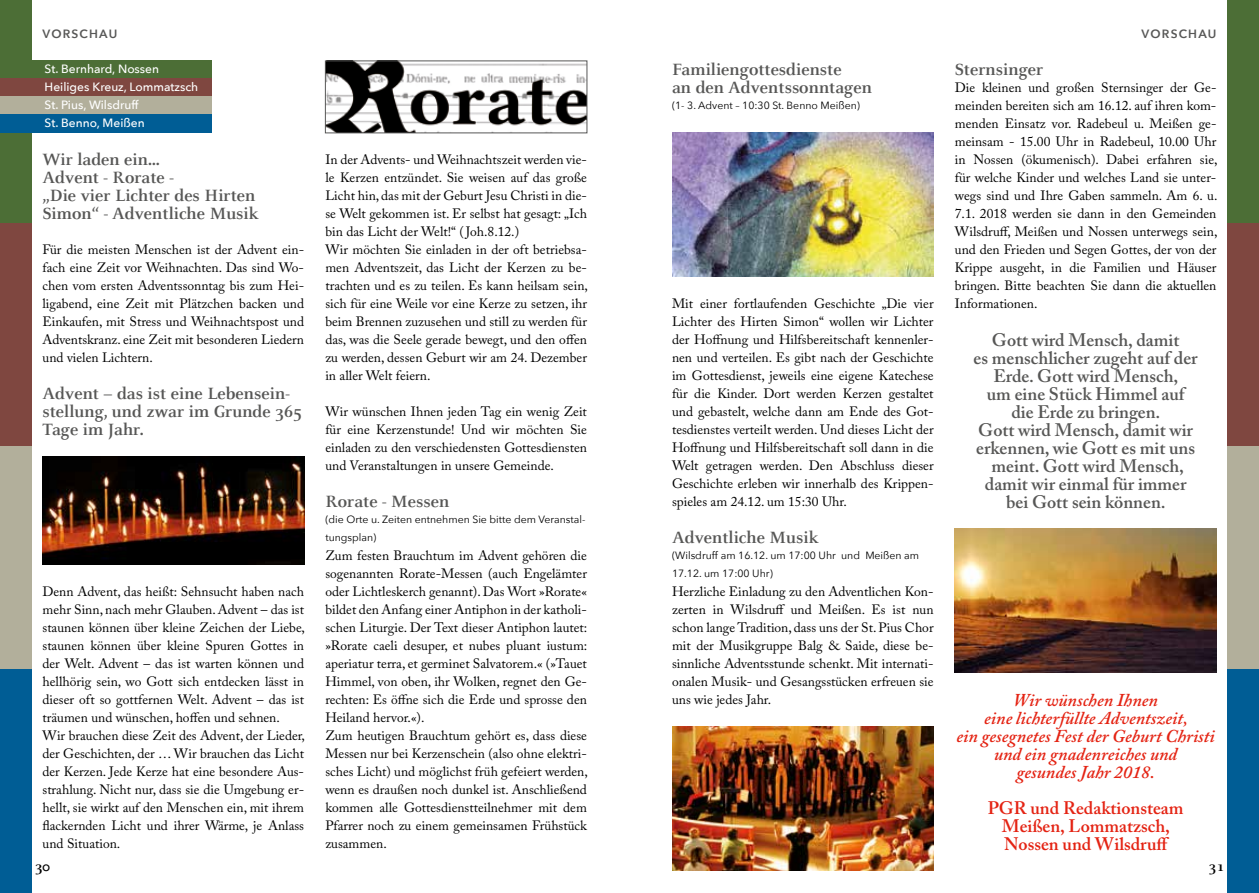
<style>
.page{position:relative;width:1259px;height:893px;background:#fff}
.page>*{position:absolute;margin:0;border:0;box-sizing:border-box;transform-origin:0 0}
.t1{font:700 18px/18px "Celeste";color:#575756}
.t2{font:600 18px/18px "Adobe Caslon Pro";color:#575756;text-align:center}
.t3{font:italic 600 18px/18px "Adobe Caslon Pro";color:#e42313;text-align:center}
.t4{font:600 18px/18px "Adobe Caslon Pro";color:#e42313;text-align:center}
.t5{font:700 15px "Celeste";color:#000}
.t6{font:13.5px/18px "Adobe Caslon Pro";color:#000;text-align:justify}
.t7{font:500 12px/18px "Avenir Next";color:#fff}
.t8{font:600 12px "Avenir Next";letter-spacing:.1em;color:#575756}
.t9{font:10.5px/18px "Avenir Next";color:#000}
</style>
<div class="page">
<div style="left:0;top:0;width:32px;height:223px;background:#4c6e36"></div>
<div style="left:1227px;top:0;width:32px;height:223px;background:#4c6e36"></div>
<div style="left:0;top:223px;width:32px;height:223px;background:#7f4740"></div>
<div style="left:1227px;top:223px;width:32px;height:223px;background:#7f4740"></div>
<div style="left:0;top:446px;width:32px;height:224px;background:#b2af9b"></div>
<div style="left:1227px;top:446px;width:32px;height:224px;background:#b2af9b"></div>
<div style="left:0;top:670px;width:32px;height:223px;background:#005d95"></div>
<div style="left:1227px;top:670px;width:32px;height:223px;background:#005d95"></div>
<div style="left:0;top:79px;width:32px;height:18px;background:#7f4740"></div>
<div style="left:0;top:97px;width:32px;height:18px;background:#b2af9b"></div>
<div style="left:0;top:115px;width:32px;height:18px;background:#005d95"></div>
<div style="left:32px;top:61px;width:180px;height:18px;background:#4c6e36"></div>
<div style="left:32px;top:79px;width:180px;height:18px;background:#7f4740"></div>
<div style="left:32px;top:97px;width:180px;height:18px;background:#b2af9b"></div>
<div style="left:32px;top:115px;width:180px;height:18px;background:#005d95"></div>
<img style="left:327px;top:63px;width:258px;height:68px">
<div style="left:325px;top:61px;width:262px;height:72px;border:1px solid #575756"></div>
<img style="left:672px;top:133px;width:261px;height:144px">
<img style="left:672px;top:727px;width:261px;height:144px">
<img style="left:955px;top:529px;width:261px;height:144px">
<img style="left:43px;top:457px;width:261px;height:108px">
<p class="t8" style="left:43px;top:24px;width:76px">VORSCHAU</p>
<p class="t8" style="left:1141px;top:24px;width:76px">VORSCHAU</p>
<p class="t7" style="left:45px;top:60px;width:155px">St. Bernhard, Nossen<br>Heiliges Kreuz, Lommatzsch<br>St. Pius, Wilsdruff<br>St. Benno, Meißen</p>
<h1 class="t1" style="left:43px;top:151px;width:218px">Wir laden ein…<br>Advent - Rorate -<br>„Die vier Lichter des Hirten<br>Simon“ - Adventliche Musik</h1>
<p class="t6" style="left:43px;top:240px;width:263px">Für die meisten Menschen ist der Advent ein&shy;fach eine Zeit vor Weihnachten. Das sind Wo&shy;chen vom ersten Adventssonntag bis zum Hei&shy;ligabend, eine Zeit mit Plätzchen backen und Einkaufen, mit Stress und Weihnachtspost und Adventskranz. eine Zeit mit besonderen Liedern und vielen Lichtern.</p>
<h1 class="t1" style="left:43px;top:385px;width:261px">Advent – das ist eine Lebensein&shy;stellung, und zwar im Grunde 365<br>Tage im Jahr.</h1>
<p class="t6" style="left:43px;top:582px;width:264px;text-align:left">Denn Advent, das heißt: Sehnsucht haben nach mehr Sinn, nach mehr Glauben. Advent – das ist staunen können über kleine Zeichen der Liebe, staunen können über kleine Spuren Gottes in der Welt. Advent – das ist warten können und hellhörig sein, wo Gott sich entdecken lässt in dieser oft so gottfernen Welt. Advent – das ist träumen und wünschen, hoffen und sehnen.<br>Wir brauchen diese Zeit des Advent, der Lieder, der Geschichten, der … Wir brauchen das Licht der Kerzen. Jede Kerze hat eine besondere Aus&shy;strahlung. Nicht nur, dass sie die Umgebung er&shy;hellt, sie wirkt auf den Menschen ein, mit ihrem flackernden Licht und ihrer Wärme, je Anlass und Situation.</p>
<p class="t6" style="left:325px;top:150px;width:264px;text-align:left">In der Advents- und Weihnachtszeit werden vie&shy;le Kerzen entzündet. Sie weisen auf das große Licht hin, das mit der Geburt Jesu Christi in die&shy;se Welt gekommen ist. Er selbst hat gesagt: „Ich bin das Licht der Welt!“ ( Joh.8.12.)<br>Wir möchten Sie einladen in der oft betriebsa&shy;men Adventszeit, das Licht der Kerzen zu be&shy;trachten und es zu teilen. Es kann heilsam sein, sich für eine Weile vor eine Kerze zu setzen, ihr beim Brennen zuzusehen und still zu werden für das, was die Seele gerade bewegt, und den offen zu werden, dessen Geburt wir am 24. Dezember in aller Welt feiern.</p>
<p class="t6" style="left:325px;top:402px;width:263px">Wir wünschen Ihnen jeden Tag ein wenig Zeit für eine Kerzenstunde! Und wir möchten Sie einladen zu den verschiedensten Gottesdiensten und Veranstaltungen in unsere Gemeinde.</p>
<h1 class="t1" style="left:325px;top:493px;width:125px">Rorate - Messen</h1>
<p class="t9" style="left:325px;top:510px;width:262px">(die Orte u. Zeiten entnehmen Sie bitte dem Veranstal&shy;tungsplan)</p>
<p class="t6" style="left:325px;top:546px;width:264px;text-align:left">Zum festen Brauchtum im Advent gehören die sogenannten Rorate-Messen (auch Engelämter oder Lichtleskerch genannt). Das Wort »Rorate« bildet den Anfang einer Antiphon in der katholi&shy;schen Liturgie. Der Text dieser Antiphon lautet: »Rorate caeli desuper, et nubes pluant iustum: aperiatur terra, et germinet Salvatorem.« (»Tauet Himmel, von oben, ihr Wolken, regnet den Ge&shy;rechten: Es öffne sich die Erde und sprosse den Heiland hervor.«).<br>Zum heutigen Brauchtum gehört es, dass diese Messen nur bei Kerzenschein (also ohne elektri&shy;sches Licht) und möglichst früh gefeiert werden, wenn es draußen noch dunkel ist. Anschließend kommen alle Gottesdienstteilnehmer mit dem Pfarrer noch zu einem gemeinsamen Frühstück zusammen.</p>
<h1 class="t1" style="left:672px;top:61px;width:201px">Familiengottesdienste<br>an den Adventssonntagen</h1>
<p class="t9" style="left:672px;top:96px;width:189px">(1- 3. Advent – 10:30 St. Benno Meißen)</p>
<p class="t6" style="left:672px;top:294px;width:263px">Mit einer fortlaufenden Geschichte „Die vier Lichter des Hirten Simon“ wollen wir Lichter der Hoffnung und Hilfsbereitschaft kennenler&shy;nen und verteilen. Es gibt nach der Geschichte im Gottesdienst, jeweils eine eigene Katechese für die Kinder. Dort werden Kerzen gestaltet und gebastelt, welche dann am Ende des Got&shy;tesdienstes verteilt werden. Und dieses Licht der Hoffnung und Hilfsbereitschaft soll dann in die Welt getragen werden. Den Abschluss dieser Geschichte erleben wir innerhalb des Krippen&shy;spieles am 24.12. um 15:30 Uhr.</p>
<h1 class="t1" style="left:672px;top:529px;width:148px">Adventliche Musik</h1>
<p class="t9" style="left:672px;top:546px;width:249px">(Wilsdruff am 16.12. um 17:00 Uhr und Meißen am<br>17.12. um 17:00 Uhr)</p>
<p class="t6" style="left:672px;top:582px;width:263px">Herzliche Einladung zu den Adventlichen Kon&shy;zerten in Wilsdruff und Meißen. Es ist nun schon lange Tradition, dass uns der St. Pius Chor mit der Musikgruppe Balg &amp; Saide, diese be&shy;sinnliche Adventsstunde schenkt. Mit internati&shy;onalen Musik- und Gesangsstücken erfreuen sie uns wie jedes Jahr.</p>
<h1 class="t1" style="left:955px;top:61px;width:90px">Sternsinger</h1>
<p class="t6" style="left:955px;top:78px;width:264px">Die kleinen und großen Sternsinger der Ge&shy;meinden bereiten sich am 16.12. auf ihren kom&shy;menden Einsatz vor. Radebeul u. Meißen ge&shy;meinsam - 15.00 Uhr in Radebeul, 10.00 Uhr in Nossen (ökumenisch). Dabei erfahren sie, für welche Kinder und welches Land sie unter&shy;wegs sind und Ihre Gaben sammeln. Am 6. u.<br>7.1. 2018 werden sie dann in den Gemeinden Wilsdruff, Meißen und Nossen unterwegs sein, und den Frieden und Segen Gottes, der von der Krippe ausgeht, in die Familien und Häuser bringen. Bitte beachten Sie dann die aktuellen Informationen.</p>
<p class="t2" style="left:973px;top:331px;width:226px">Gott wird Mensch, damit<br>es menschlicher zugeht auf der<br>Erde. Gott wird Mensch,<br>um eine Stück Himmel auf die Erde zu bringen.<br>Gott wird Mensch, damit wir erkennen, wie Gott es mit uns meint. Gott wird Mensch, damit wir einmal für immer bei Gott sein können.</p>
<h1 class="t3" style="left:956px;top:691px;width:260px">Wir wünschen Ihnen<br>eine lichterfüllte Adventszeit,<br>ein gesegnetes Fest der Geburt Christi und ein gnadenreiches und<br>gesundes Jahr 2018.</h1>
<h1 class="t4" style="left:987px;top:799px;width:197px">PGR und Redaktionsteam<br>Meißen, Lommatzsch,<br>Nossen und Wilsdruff</h1>
<p class="t5" style="left:35px;top:858px;width:16px">30</p>
<p class="t5" style="left:1209px;top:858px;width:16px">31</p>
</div>
